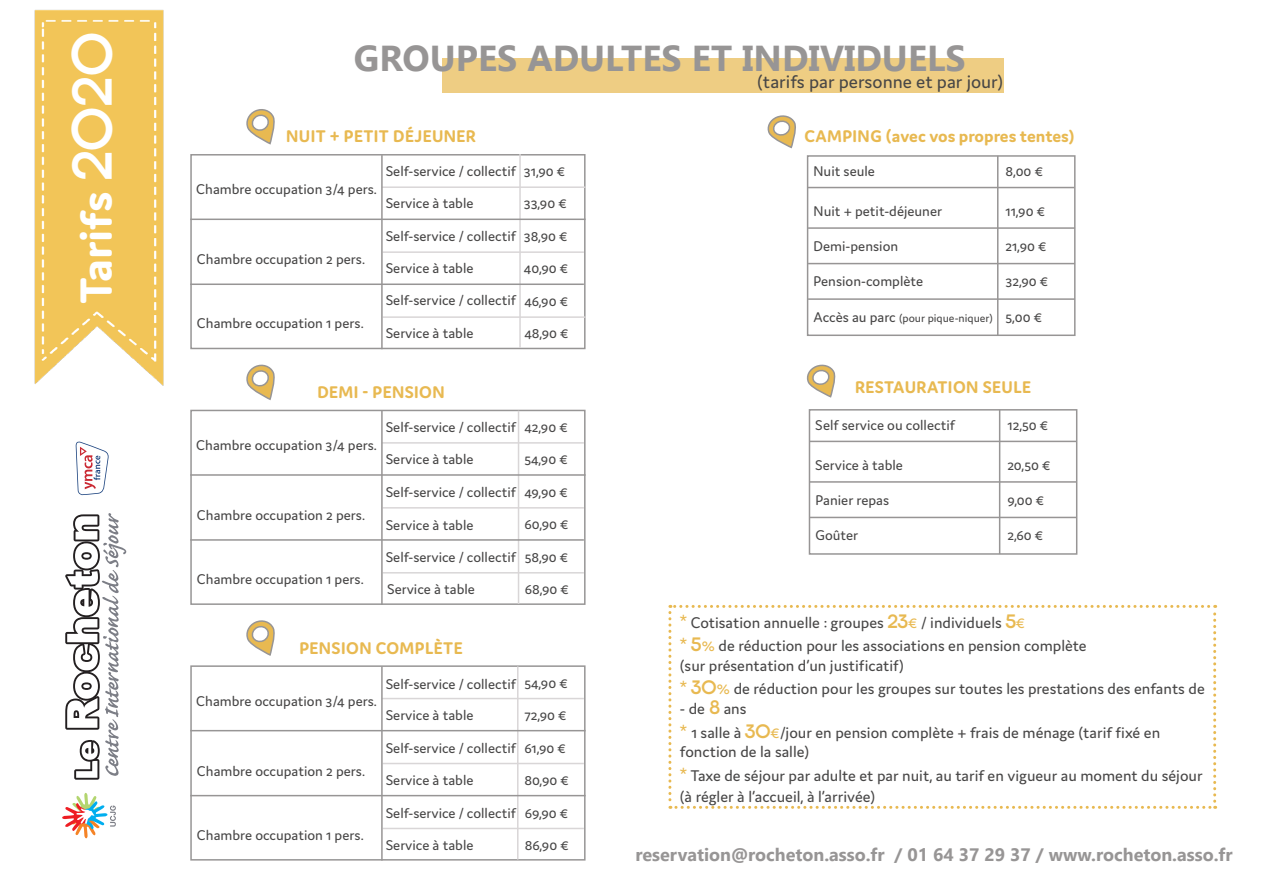
<style>
.page{position:relative;width:1263px;height:893px;background:#fff}
.page>*{position:absolute;margin:0;border:0;box-sizing:border-box;transform-origin:0 0}
.t1{font:700 48px "Domus";color:#fff}
.t2{font:700 36px "Gadugi";color:#979595}
.t3{font:19.5px "Domus";color:#474646}
.t4{font:700 18px "Domus";letter-spacing:.025em;color:#e8b951}
.t5{font:700 18px "Gadugi";color:#979595}
.t6{font:700 18px "Domus";color:#e8b951}
.t7{font:16.5px "Domus";color:#474646}
.t8{font:15px "Domus";color:#474646}
.t9{font:12px "Domus";color:#474646}
.s1{font-family:"Dazzle Unicase";font-weight:500}
.s2{font-size:15px}
.s3{font-size:19.5px;color:#e8b951}
.s4{font-family:"Dazzle Unicase";font-weight:500;color:#e8b951}
.s5{color:#e8b951}
</style>
<div class="page">
<svg style="left:62px;top:793px;width:54px;height:46px"></svg>
<svg style="left:65px;top:513px;width:61px;height:267px"></svg>
<svg style="left:76px;top:441px;width:33px;height:54px"></svg>
<img style="left:34px;top:9px;width:130px;height:377px">
<svg style="left:668px;top:605px;width:548px;height:204px"></svg>
<div style="left:190px;top:154px;width:395px;height:195px;border:2px solid #979595"></div>
<hr style="left:519px;top:154px;width:2px;height:194px;background:#d9d6d7">
<hr style="left:382px;top:186px;width:203px;height:2px;background:#d9d6d7">
<hr style="left:383px;top:251px;width:201px;height:2px;background:#d9d6d7">
<hr style="left:383px;top:316px;width:202px;height:2px;background:#d9d6d7">
<hr style="left:190px;top:219px;width:395px;height:1px;background:#979595">
<hr style="left:190px;top:283px;width:394px;height:2px;background:#979595">
<hr style="left:381px;top:155px;width:2px;height:194px;background:#979595">
<svg style="left:246px;top:109px;width:29px;height:36px"></svg>
<svg style="left:767px;top:115px;width:29px;height:34px"></svg>
<svg style="left:806px;top:364px;width:30px;height:34px"></svg>
<div style="left:190px;top:410px;width:395px;height:195px;border:2px solid #979595"></div>
<hr style="left:518px;top:411px;width:1px;height:193px;background:#d9d6d7">
<hr style="left:382px;top:442px;width:202px;height:2px;background:#d9d6d7">
<hr style="left:383px;top:507px;width:201px;height:2px;background:#d9d6d7">
<hr style="left:383px;top:572px;width:201px;height:2px;background:#d9d6d7">
<hr style="left:190px;top:474px;width:395px;height:2px;background:#979595">
<hr style="left:190px;top:539px;width:394px;height:2px;background:#979595">
<hr style="left:381px;top:411px;width:2px;height:194px;background:#979595">
<svg style="left:246px;top:364px;width:29px;height:37px"></svg>
<div style="left:190px;top:665px;width:395px;height:196px;border:2px solid #979595"></div>
<hr style="left:517px;top:666px;width:1px;height:193px;background:#d9d6d7">
<hr style="left:382px;top:698px;width:202px;height:1px;background:#d9d6d7">
<hr style="left:383px;top:763px;width:201px;height:1px;background:#d9d6d7">
<hr style="left:383px;top:828px;width:201px;height:1px;background:#d9d6d7">
<hr style="left:190px;top:730px;width:395px;height:1px;background:#979595">
<hr style="left:190px;top:795px;width:395px;height:1px;background:#979595">
<hr style="left:381px;top:666px;width:2px;height:195px;background:#979595">
<svg style="left:246px;top:620px;width:29px;height:36px"></svg>
<div style="left:442px;top:58px;width:562px;height:34px;background:#eecd83"></div>
<div style="left:807px;top:155px;width:268px;height:181px;border:2px solid #979595"></div>
<hr style="left:807px;top:187px;width:267px;height:1px;background:#979595">
<hr style="left:997px;top:156px;width:1px;height:179px;background:#979595">
<hr style="left:808px;top:227px;width:267px;height:2px;background:#979595">
<hr style="left:808px;top:263px;width:267px;height:1px;background:#979595">
<hr style="left:808px;top:298px;width:267px;height:2px;background:#979595">
<div style="left:809px;top:409px;width:268px;height:146px;border:2px solid #979595"></div>
<hr style="left:809px;top:441px;width:267px;height:1px;background:#979595">
<hr style="left:999px;top:410px;width:1px;height:144px;background:#979595">
<hr style="left:810px;top:481px;width:267px;height:2px;background:#979595">
<hr style="left:810px;top:517px;width:267px;height:1px;background:#979595">
<p class="t1" style="left:70px;top:304px;width:273px;rotate:-90deg">Tarifs <span class="s1">2020</span></p>
<p class="t2" style="left:354px;top:37px;width:613px">GROUPES ADULTES ET INDIVIDUELS</p>
<p class="t4" style="left:286px;top:126px;width:191px">NUIT + PETIT DÉJEUNER</p>
<p class="t8" style="left:196px;top:181px;width:182px">Chambre occupation 3/4 pers.</p>
<p class="t8" style="left:197px;top:251px;width:170px">Chambre occupation 2 pers.</p>
<p class="t8" style="left:197px;top:315px;width:168px">Chambre occupation 1 pers.</p>
<p class="t8" style="left:386px;top:163px;width:132px">Self-service / collectif</p>
<p class="t8" style="left:524px;top:163px;width:43px">31,90 €</p>
<p class="t8" style="left:386px;top:195px;width:89px">Service à table</p>
<p class="t8" style="left:524px;top:195px;width:44px">33,90 €</p>
<p class="t8" style="left:386px;top:228px;width:132px">Self-service / collectif</p>
<p class="t8" style="left:524px;top:228px;width:45px">38,90 €</p>
<p class="t8" style="left:386px;top:260px;width:89px">Service à table</p>
<p class="t8" style="left:524px;top:260px;width:46px">40,90 €</p>
<p class="t8" style="left:386px;top:292px;width:132px">Self-service / collectif</p>
<p class="t8" style="left:386px;top:325px;width:89px">Service à table</p>
<p class="t8" style="left:524px;top:293px;width:45px">46,90 €</p>
<p class="t8" style="left:524px;top:325px;width:46px">48,90 €</p>
<p class="t3" style="left:757px;top:71px;width:247px">(tarifs par personne et par jour)</p>
<p class="t6" style="left:804px;top:126px;width:272px">CAMPING (avec vos propres tentes)</p>
<p class="t8" style="left:813px;top:163px;width:63px">Nuit seule</p>
<p class="t8" style="left:1006px;top:163px;width:39px">8,00 €</p>
<p class="t8" style="left:813px;top:203px;width:130px">Nuit + petit-déjeuner</p>
<p class="t8" style="left:813px;top:238px;width:86px">Demi-pension</p>
<p class="t8" style="left:813px;top:273px;width:111px">Pension-complète</p>
<p class="t9" style="left:813px;top:311px;width:181px"><span class="s2">Accès au parc</span> (pour pique-niquer)</p>
<p class="t8" style="left:1005px;top:203px;width:41px">11,90 €</p>
<p class="t8" style="left:1005px;top:238px;width:42px">21,90 €</p>
<p class="t8" style="left:1005px;top:273px;width:44px">32,90 €</p>
<p class="t8" style="left:1005px;top:309px;width:38px">5,00 €</p>
<p class="t4" style="left:317px;top:382px;width:129px">DEMI - PENSION</p>
<p class="t4" style="left:855px;top:378px;width:178px">RESTAURATION SEULE</p>
<p class="t8" style="left:196px;top:437px;width:182px">Chambre occupation 3/4 pers.</p>
<p class="t8" style="left:197px;top:507px;width:170px">Chambre occupation 2 pers.</p>
<p class="t8" style="left:197px;top:571px;width:168px">Chambre occupation 1 pers.</p>
<p class="t8" style="left:386px;top:419px;width:132px">Self-service / collectif</p>
<p class="t8" style="left:386px;top:451px;width:89px">Service à table</p>
<p class="t8" style="left:524px;top:419px;width:45px">42,90 €</p>
<p class="t8" style="left:524px;top:451px;width:45px">54,90 €</p>
<p class="t8" style="left:386px;top:484px;width:132px">Self-service / collectif</p>
<p class="t8" style="left:524px;top:484px;width:45px">49,90 €</p>
<p class="t8" style="left:386px;top:517px;width:89px">Service à table</p>
<p class="t8" style="left:524px;top:516px;width:46px">60,90 €</p>
<p class="t8" style="left:386px;top:548px;width:132px">Self-service / collectif</p>
<p class="t8" style="left:525px;top:549px;width:45px">58,90 €</p>
<p class="t8" style="left:387px;top:581px;width:89px">Service à table</p>
<p class="t8" style="left:525px;top:581px;width:46px">68,90 €</p>
<p class="t4" style="left:299px;top:638px;width:165px">PENSION COMPLÈTE</p>
<p class="t8" style="left:196px;top:693px;width:182px">Chambre occupation 3/4 pers.</p>
<p class="t8" style="left:197px;top:762px;width:170px">Chambre occupation 2 pers.</p>
<p class="t8" style="left:197px;top:827px;width:168px">Chambre occupation 1 pers.</p>
<p class="t8" style="left:386px;top:675px;width:132px">Self-service / collectif</p>
<p class="t8" style="left:386px;top:707px;width:89px">Service à table</p>
<p class="t8" style="left:524px;top:675px;width:45px">54,90 €</p>
<p class="t8" style="left:524px;top:707px;width:44px">72,90 €</p>
<p class="t8" style="left:386px;top:740px;width:132px">Self-service / collectif</p>
<p class="t8" style="left:386px;top:772px;width:89px">Service à table</p>
<p class="t8" style="left:524px;top:740px;width:43px">61,90 €</p>
<p class="t8" style="left:524px;top:772px;width:46px">80,90 €</p>
<p class="t8" style="left:386px;top:805px;width:132px">Self-service / collectif</p>
<p class="t8" style="left:386px;top:837px;width:89px">Service à table</p>
<p class="t8" style="left:525px;top:805px;width:45px">69,90 €</p>
<p class="t8" style="left:525px;top:837px;width:46px">86,90 €</p>
<p class="t8" style="left:815px;top:417px;width:141px">Self service ou collectif</p>
<p class="t8" style="left:1007px;top:417px;width:42px">12,50 €</p>
<p class="t8" style="left:815px;top:457px;width:89px">Service à table</p>
<p class="t8" style="left:815px;top:492px;width:75px">Panier repas</p>
<p class="t8" style="left:815px;top:527px;width:44px">Goûter</p>
<p class="t8" style="left:1007px;top:457px;width:45px">20,50 €</p>
<p class="t8" style="left:1007px;top:492px;width:38px">9,00 €</p>
<p class="t8" style="left:1007px;top:527px;width:37px">2,60 €</p>
<p class="t7" style="left:680px;top:613px;width:347px"><span class="s3">*</span> Cotisation annuelle : groupes <span class="s4">23</span><span class="s5">€</span> / individuels <span class="s4">5</span><span class="s5">€</span></p>
<p class="t7" style="left:680px;top:637px;width:408px"><span class="s3">*</span> <span class="s4">5</span><span class="s5">%</span> de réduction pour les associations en pension complète</p>
<p class="t7" style="left:680px;top:657px;width:226px">(sur présentation d’un justificatif)</p>
<p class="t7" style="left:680px;top:680px;width:526px"><span class="s3">*</span> <span class="s4">30</span><span class="s5">%</span> de réduction pour les groupes sur toutes les prestations des enfants de</p>
<p class="t7" style="left:680px;top:700px;width:68px">- de <span class="s4">8</span> ans</p>
<p class="t7" style="left:680px;top:723px;width:482px"><span class="s3">*</span> 1 salle à <span class="s4">30</span><span class="s5">€</span>/jour en pension complète + frais de ménage (tarif fixé en</p>
<p class="t7" style="left:680px;top:743px;width:131px">fonction de la salle)</p>
<p class="t7" style="left:680px;top:766px;width:524px"><span class="s3">*</span> Taxe de séjour par adulte et par nuit, au tarif en vigueur au moment du séjour</p>
<p class="t7" style="left:680px;top:788px;width:197px">(à régler à l’accueil, à l’arrivée)</p>
<p class="t5" style="left:635px;top:844px;width:599px">reservation@rocheton.asso.fr / 01 64 37 29 37 / www.rocheton.asso.fr</p>
</div>
